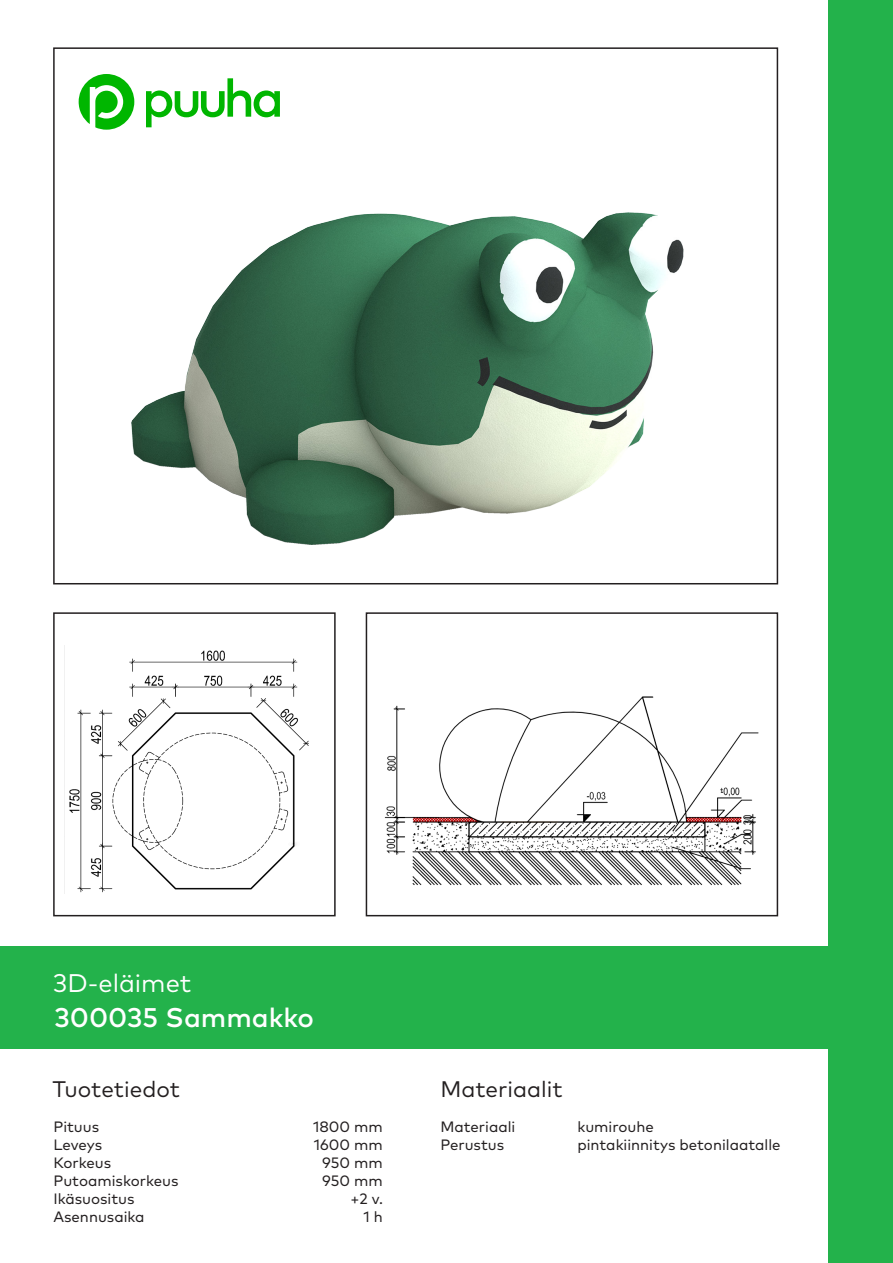
<style>
.page{position:relative;width:893px;height:1263px;background:#fff}
.page>*{position:absolute;margin:0;border:0;box-sizing:border-box;transform-origin:0 0}
.TUOTENUMERO{font:500 27px "Mark Pro";color:#fff}
.TUOTERYHMÄ{font:25.5px "Mark Pro";color:#fff}
.TUOTE_MATERIAALI{font:22.5px "Mark Pro";color:#231f20}
.Tiedot{font:15px "Mark Pro";color:#231f20}
.Numerot{font:15px "Mark Pro";color:#231f20}
</style>
<div class="page">
<div style="left:828px;top:0;width:65px;height:1263px;background:#23b24b"></div>
<svg style="left:79px;top:74px;width:55px;height:56px"></svg>
<svg style="left:146px;top:78px;width:134px;height:49px"></svg>
<div style="left:0;top:946px;width:884px;height:103px;background:#23b24b"></div>
<img style="left:132px;top:213px;width:551px;height:332px">
<img style="left:384px;top:696px;width:375px;height:190px">
<img style="left:69px;top:650px;width:240px;height:243px">
<div style="left:366px;top:612px;width:412px;height:304px;border:2px solid #231f20"></div>
<div style="left:53px;top:612px;width:283px;height:304px;border:2px solid #231f20"></div>
<p class="TUOTERYHMÄ" style="left:53px;top:963px;width:140px">3D-eläimet</p>
<p class="TUOTENUMERO" style="left:54px;top:997px;width:261px">300035 Sammakko</p>
<p class="TUOTE_MATERIAALI" style="left:52px;top:1072px;width:129px">Tuotetiedot</p>
<p class="TUOTE_MATERIAALI" style="left:440px;top:1072px;width:124px">Materiaalit</p>
<p class="Tiedot" style="left:53px;top:1115px;width:47px">Pituus</p>
<p class="Tiedot" style="left:53px;top:1133px;width:50px">Leveys</p>
<p class="Tiedot" style="left:53px;top:1151px;width:59px">Korkeus</p>
<p class="Tiedot" style="left:53px;top:1169px;width:127px">Putoamiskorkeus</p>
<p class="Tiedot" style="left:53px;top:1187px;width:83px">Ikäsuositus</p>
<p class="Tiedot" style="left:53px;top:1205px;width:93px">Asennusaika</p>
<p class="Tiedot" style="left:440px;top:1115px;width:77px">Materiaali</p>
<p class="Tiedot" style="left:440px;top:1133px;width:65px">Perustus</p>
<p class="Numerot" style="left:313px;top:1115px;width:71px">1800 mm</p>
<p class="Numerot" style="left:314px;top:1133px;width:70px">1600 mm</p>
<p class="Numerot" style="left:322px;top:1151px;width:62px">950 mm</p>
<p class="Numerot" style="left:322px;top:1169px;width:62px">950 mm</p>
<p class="Numerot" style="left:351px;top:1187px;width:34px">+2 v.</p>
<p class="Numerot" style="left:364px;top:1205px;width:21px">1 h</p>
<p class="Tiedot" style="left:577px;top:1115px;width:78px">kumirouhe</p>
<p class="Tiedot" style="left:577px;top:1133px;width:205px">pintakiinnitys betonilaatalle</p>
</div>
